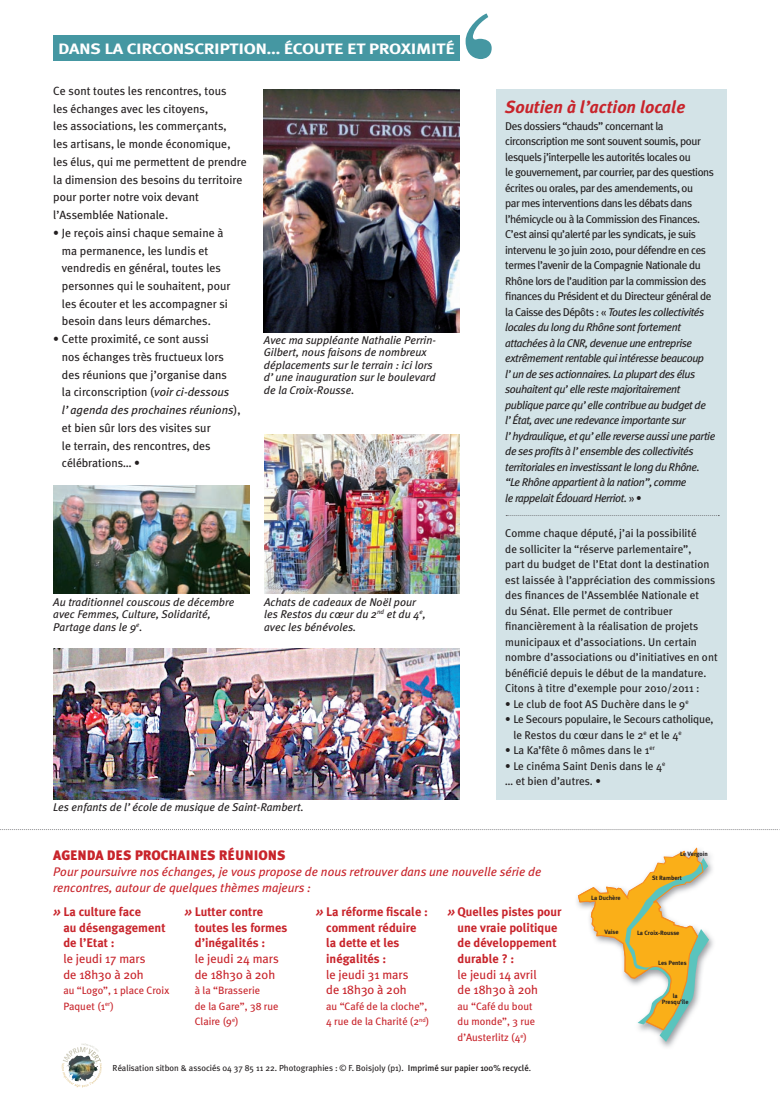
<style>
.page{position:relative;width:780px;height:1099px;background:#fff}
.page>*{position:absolute;margin:0;border:0;box-sizing:border-box;transform-origin:0 0}
.t1{font:italic 700 17.5px "Meta Plus";color:#c8242b}
.t2{font:15px "Meta Plus Bold Caps";letter-spacing:-.02em;color:#fff;scale:1.2 1}
.t3{font:900 13.75px "Meta Plus";color:#c8242b}
.t4{font:700 12.5px/15.6px "Meta Plus";color:#c8242b}
.t5{font:italic 12.5px/15.6px "Meta Plus";color:#c8242b}
.t6{font:12.5px/15.6px "Meta Plus";color:#c8242b}
.t7{font:11.88px/17.8px "Meta Plus";color:#231f20}
.t8{font:11.25px/15.5px "Meta Plus";letter-spacing:-.04em;color:#231f20}
.t9{font:11.25px/15.5px "Meta Plus";color:#231f20}
.t10{font:italic 11.25px/12.5px "Meta Plus";color:#231f20}
.t11{font:11.25px/15.5px "Meta Plus";letter-spacing:-.02em;color:#231f20}
.t12{font:10.62px/15.6px "Meta Plus";color:#c8242b}
.t13{font:8.75px "Meta Plus";color:#231f20}
.t14{font:700 6.25px/6.2px "Meta Plus";color:#231f20;text-align:center}
.s1{font-style:italic}
.s2{font-style:italic;font-size:13.75px}
.s3{font-weight:500}
</style>
<div class="page">
<div style="left:53px;top:35px;width:407px;height:26px;background:#4597a2"></div>
<svg style="left:465px;top:13px;width:26px;height:46px"></svg>
<svg style="left:62px;top:1043px;width:40px;height:44px"></svg>
<img style="left:660px;top:854px;width:53px;height:193px">
<svg style="left:577px;top:847px;width:132px;height:194px"></svg>
<div style="left:496px;top:89px;width:230px;height:710px;background:#d3e3e7"></div>
<img style="left:53px;top:648px;width:407px;height:151px">
<img style="left:53px;top:485px;width:196px;height:109px">
<img style="left:264px;top:434px;width:196px;height:160px">
<img style="left:264px;top:89px;width:196px;height:243px">
<svg style="left:0;top:829px;width:780px;height:1px"></svg>
<svg style="left:506px;top:515px;width:213px;height:1px"></svg>
<h2 class="t2" style="left:58px;top:40px;width:332px">DANS LA CIRCONSCRIPTION… ÉCOUTE ET PROXIMITÉ</h2>
<p class="t7" style="left:53px;top:82px;width:195px">Ce sont toutes les rencontres, tous<br>les échanges avec les citoyens,<br>les associations, les commerçants,<br>les artisans, le monde économique, les élus, qui me permettent de prendre la dimension des besoins du territoire pour porter notre voix devant l’Assemblée Nationale.</p>
<p class="t7" style="left:62px;top:224px;width:170px;text-indent:-9px">• Je reçois ainsi chaque semaine à ma permanence, les lundis et vendredis en général, toutes les personnes qui le souhaitent, pour les écouter et les accompagner si besoin dans leurs démarches.</p>
<p class="t7" style="left:62px;top:330px;width:180px;text-indent:-9px">• Cette proximité, ce sont aussi<br>nos échanges très fructueux lors des réunions que j’organise dans<br>la circonscription (<span class="s1">voir ci-dessous l’agenda des prochaines réunions</span>), et bien sûr lors des visites sur<br>le terrain, des rencontres, des célébrations… •</p>
<p class="t10" style="left:264px;top:334px;width:173px">Avec ma suppléante Nathalie Perrin-Gilbert, nous faisons de nombreux déplacements sur le terrain : ici lors d’une inauguration sur le boulevard de la Croix-Rousse.</p>
<p class="t10" style="left:53px;top:595px;width:183px">Au traditionnel couscous de décembre avec Femmes, Culture, Solidarité,<br>Partage dans le 9<sup>e</sup>.</p>
<p class="t10" style="left:264px;top:595px;width:163px">Achats de cadeaux de Noël pour les Restos du cœur du 2<sup>nd</sup> et du 4<sup>e</sup>, avec les bénévoles.</p>
<p class="t10" style="left:53px;top:800px;width:252px">Les enfants de l’école de musique de Saint-Rambert.</p>
<h1 class="t1" style="left:505px;top:97px;width:182px">Soutien à l’action locale</h1>
<p class="t8" style="left:505px;top:118px;width:211px">Des dossiers “chauds” concernant la circonscription me sont souvent soumis, pour lesquels j’interpelle les autorités locales ou<br>le gouvernement, par courrier, par des questions écrites ou orales, par des amendements, ou<br>par mes interventions dans les débats dans l’hémicycle ou à la Commission des Finances.<br>C’est ainsi qu’alerté par les syndicats, je suis intervenu le 30 juin 2010, pour défendre en ces termes l’avenir de la Compagnie Nationale du Rhône lors de l’audition par la commission des finances du Président et du Directeur général de la Caisse des Dépôts : « <span class="s1">Toutes les collectivités locales du long du Rhône sont fortement attachées à la CNR, devenue une entreprise extrêmement rentable qui intéresse beaucoup l’un de ses actionnaires. La plupart des élus souhaitent qu’elle reste majoritairement publique parce qu’elle contribue au budget de l’État, avec une redevance importante sur l’hydraulique, et qu’elle reverse aussi une partie de ses profits à l’ensemble des collectivités territoriales en investissant le long du Rhône. “Le Rhône appartient à la nation”, comme<br>le rappelait Édouard Herriot.</span> » •</p>
<p class="t9" style="left:505px;top:525px;width:214px">Comme chaque député, j’ai la possibilité<br>de solliciter la “réserve parlementaire”,<br>part du budget de l’Etat dont la destination est laissée à l’appréciation des commissions des finances de l’Assemblée Nationale et<br>du Sénat. Elle permet de contribuer financièrement à la réalisation de projets municipaux et d’associations. Un certain nombre d’associations ou d’initiatives en ont bénéficié depuis le début de la mandature.<br>Citons à titre d’exemple pour 2010/2011 :</p>
<p class="t9" style="left:505px;top:696px;width:185px">• Le club de foot AS Duchère dans le 9<sup>e</sup></p>
<p class="t11" style="left:513px;top:711px;width:202px;text-indent:-8px">• Le Secours populaire, le Secours catholique, le Restos du cœur dans le 2<sup>e</sup> et le 4<sup>e</sup></p>
<p class="t9" style="left:505px;top:742px;width:151px">• La Ka’fête ô mômes dans le 1<sup>er</sup></p>
<p class="t9" style="left:505px;top:758px;width:162px">• Le cinéma Saint Denis dans le 4<sup>e </sup>… et bien d’autres. •</p>
<p class="t3" style="left:53px;top:847px;width:234px">AGENDA DES PROCHAINES RÉUNIONS</p>
<p class="t5" style="left:53px;top:863px;width:490px">Pour poursuivre nos échanges, je vous propose de nous retrouver dans une nouvelle série de rencontres, autour de quelques thèmes majeurs :</p>
<p class="t4" style="left:63px;top:903px;width:104px;text-indent:-10px"><span class="s2">»</span> La culture face<br>au désengagement de l’Etat :</p>
<p class="t6" style="left:63px;top:950px;width:84px">le jeudi 17 mars de 18h30 à 20h</p>
<p class="t12" style="left:63px;top:982px;width:107px">au “Logo”, 1 place Croix<br>Paquet (1<sup>er</sup>)</p>
<p class="t4" style="left:326px;top:903px;width:103px;text-indent:-10px"><span class="s2">»</span> La réforme fiscale : comment réduire la dette et les inégalités :</p>
<p class="t6" style="left:326px;top:966px;width:84px">le jeudi 31 mars de 18h30 à 20h</p>
<p class="t12" style="left:326px;top:998px;width:105px">au “Café de la cloche”,<br>4 rue de la Charité (2<sup>nd</sup>)</p>
<p class="t4" style="left:457px;top:903px;width:105px;text-indent:-10px"><span class="s2">»</span> Quelles pistes pour une vraie politique de développement durable ? :</p>
<p class="t6" style="left:457px;top:966px;width:82px">le jeudi 14 avril de 18h30 à 20h</p>
<p class="t12" style="left:457px;top:998px;width:79px">au “Café du bout du monde”, 3 rue d’Austerlitz (4<sup>e</sup>)</p>
<p class="t4" style="left:195px;top:903px;width:94px;text-indent:-10px"><span class="s2">»</span> Lutter contre toutes les formes d’inégalités :</p>
<p class="t6" style="left:195px;top:950px;width:86px">le jeudi 24 mars de 18h30 à 20h</p>
<p class="t12" style="left:195px;top:982px;width:85px">à la “Brasserie<br>de la Gare”, 38 rue<br>Claire (9<sup>e</sup>)</p>
<p class="t13" style="left:113px;top:1062px;width:420px">Réalisation sitbon &amp; associés 04 37 85 11 22. Photographies : © F. Boisjoly (p1). <span class="s3">Imprimé sur papier 100% recyclé</span>.</p>
<p class="t14" style="left:680px;top:851px;width:29px">Le Vergoin</p>
<p class="t14" style="left:591px;top:894px;width:31px">La Duchère</p>
<p class="t14" style="left:652px;top:875px;width:31px">St Rambert</p>
<p class="t14" style="left:604px;top:928px;width:16px">Vaise</p>
<p class="t14" style="left:637px;top:929px;width:44px">La Croix-Rousse</p>
<p class="t14" style="left:658px;top:960px;width:30px">Les Pentes</p>
<p class="t14" style="left:662px;top:992px;width:28px">la<br>Presqu’île</p>
</div>
